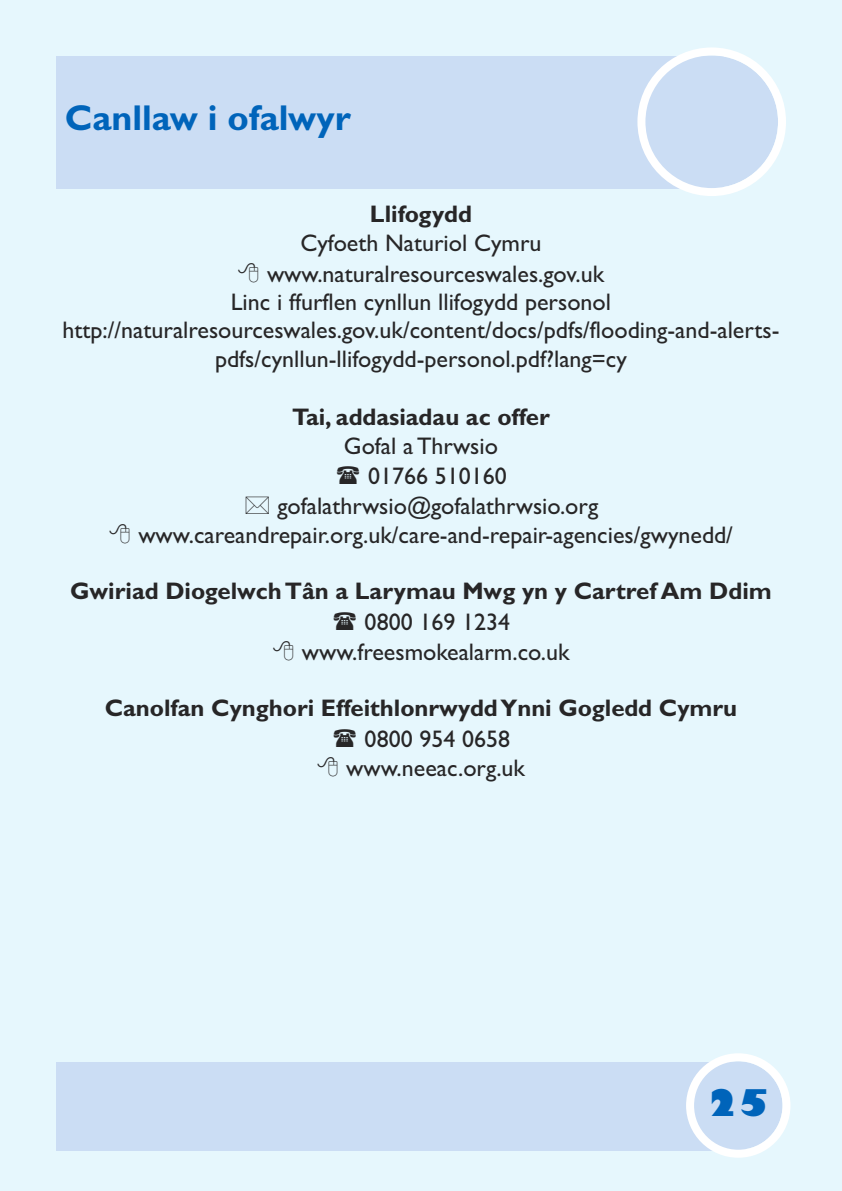
<style>
.page{position:relative;width:842px;height:1191px;background:#e6f7fd}
.page>*{position:absolute;margin:0;border:0;box-sizing:border-box;transform-origin:0 0}
.t1{font:700 36px "Gill Sans";color:#0064ba}
.t2{font:800 36px "Gill Sans";color:#0064ba}
.t3{font:24px/28.8px "Gill Sans";color:#272627;text-align:center}
.t4{font:700 24px "Gill Sans";color:#272627}
</style>
<div class="page">
<div style="left:57px;top:56px;width:667px;height:132px;background:#cbddf4"></div>
<svg style="left:637px;top:47px;width:149px;height:149px"></svg>
<div style="left:57px;top:1062px;width:689px;height:88px;background:#cbddf4"></div>
<svg style="left:686px;top:1053px;width:104px;height:104px"></svg>
<h1 class="t1" style="left:65px;top:104px;width:288px">Canllaw i ofalwyr</h1>
<p class="t4" style="left:370px;top:205px;width:104px">Llifogydd</p>
<p class="t3" style="left:267px;top:228px;width:339px;line-height:30.8px;text-align:left;text-indent:33px">Cyfoeth Naturiol Cymru www.naturalresourceswales.gov.uk</p>
<p class="t3" style="left:63px;top:287px;width:718px">Linc i ffurflen cynllun llifogydd personol http://naturalresourceswales.gov.uk/content/docs/pdfs/flooding-and-alerts&shy;pdfs/cynllun-llifogydd-personol.pdf?lang=cy</p>
<p class="t4" style="left:292px;top:407px;width:259px">Tai, addasiadau ac offer</p>
<p class="t3" style="left:344px;top:431px;width:156px">Gofal a Thrwsio</p>
<p class="t3" style="left:368px;top:462px;width:140px">01766 510160</p>
<p class="t3" style="left:277px;top:491px;width:322px">gofalathrwsio@gofalathrwsio.org</p>
<p class="t3" style="left:138px;top:520px;width:596px">www.careandrepair.org.uk/care-and-repair-agencies/gwynedd/</p>
<p class="t4" style="left:70px;top:582px;width:703px">Gwiriad DiogelwchTân a Larymau Mwg yn y Cartref Am Ddim</p>
<p class="t3" style="left:302px;top:607px;width:269px;line-height:29.4px">0800 169 1234 www.freesmokealarm.co.uk</p>
<p class="t4" style="left:105px;top:698px;width:634px">Canolfan Cynghori EffeithlonrwyddYnni Gogledd Cymru</p>
<p class="t3" style="left:346px;top:723px;width:180px;line-height:29.4px">0800 954 0658 www.neeac.org.uk</p>
<h1 class="t2" style="left:708px;top:1082px;width:63px">25</h1>
</div>
